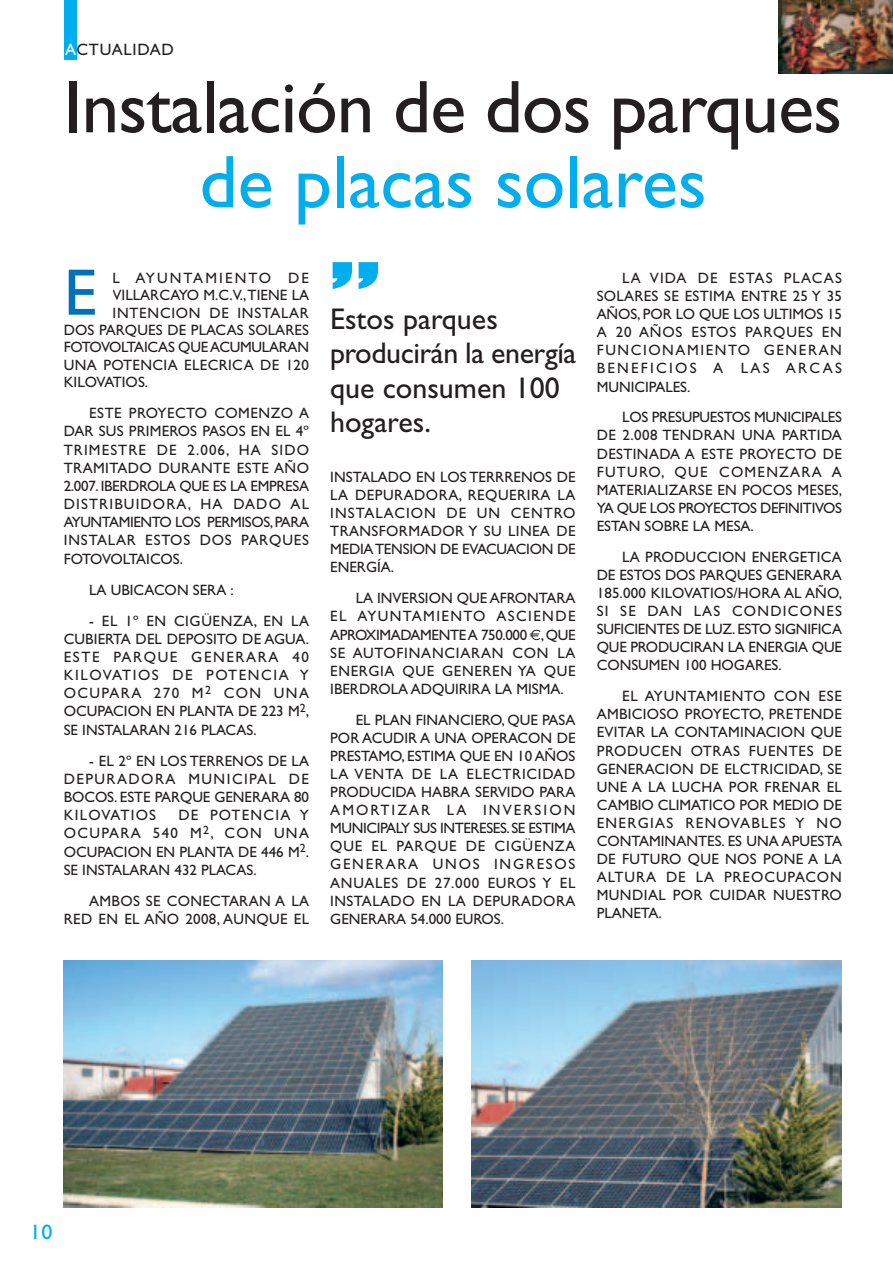
<style>
.page{position:relative;width:893px;height:1263px;background:#fff}
.page>*{position:absolute;margin:0;border:0;box-sizing:border-box;transform-origin:0 0}
.t1{font:105px "Impact";color:#00aeef;scale:1.4 1}
.t2{font:75px "Gill Sans";letter-spacing:-.01em;color:#231f20}
.t3{font:75px "Gill Sans";color:#00aeef}
.t4{font:66px "Gill Sans";color:#0072bc}
.t5{font:30px/34.5px "Gill Sans";color:#231f20}
.t6{font:21px "Gill Sans";color:#00aeef;scale:1.05 1}
.t7{font:16.5px "Gill Sans";letter-spacing:.05em;color:#231f20}
.t8{font:15px/18.1px "Gill Sans";color:#231f20;text-align:justify}
.t9{font:15px/18.1px "Gill Sans";letter-spacing:.02em;color:#231f20;text-align:right}
.t10{font:15px "Gill Sans";letter-spacing:.025em;color:#231f20}
.t11{font:15px "Gill Sans";letter-spacing:.05em;color:#231f20}
.t12{font:15px "Gill Sans";letter-spacing:.14em;color:#231f20}
.s1{color:#fff}
.s2{font-family:"Euro Sans"}
</style>
<div class="page">
<img style="left:471px;top:961px;width:371px;height:247px">
<div style="left:64px;top:0;width:13px;height:60px;background:#00aeef"></div>
<img style="left:778px;top:0;width:115px;height:73px">
<img style="left:64px;top:961px;width:379px;height:247px">
<p class="t7" style="left:65px;top:43px;width:110px"><span class="s1">A</span>CTUALIDAD</p>
<h2 class="t2" style="left:64px;top:81px;width:780px">Instalación de dos parques</h2>
<h2 class="t3" style="left:199px;top:156px;width:509px">de placas solares</h2>
<h3 class="t4" style="left:64px;top:270px;width:34px">E</h3>
<p class="t12" style="left:113px;top:273px;width:198px">L AYUNTAMIENTO DE</p>
<p class="t8" style="left:113px;top:288px;width:198px">VILLARCAYO M.C.V., TIENE LA</p>
<p class="t11" style="left:113px;top:307px;width:198px">INTENCION DE INSTALAR</p>
<p class="t8" style="left:64px;top:322px;width:247px">DOS PARQUES DE PLACAS SOLARES</p>
<p class="t8" style="left:64px;top:340px;width:247px">FOTOVOLTAICAS QUE ACUMULARAN</p>
<p class="t10" style="left:64px;top:360px;width:247px">UNA POTENCIA ELECRICA DE 120</p>
<p class="t8" style="left:64px;top:375px;width:86px">KILOVATIOS.</p>
<p class="t8" style="left:64px;top:406px;width:247px;text-indent:26px">ESTE PROYECTO COMENZO A DAR SUS PRIMEROS PASOS EN EL 4º TRIMESTRE DE 2.006, HA SIDO TRAMITADO DURANTE ESTE AÑO 2.007. IBERDROLA QUE ES LA EMPRESA DISTRIBUIDORA, HA DADO AL AYUNTAMIENTO LOS PERMISOS, PARA INSTALAR ESTOS DOS PARQUES FOTOVOLTAICOS.</p>
<p class="t8" style="left:89px;top:582px;width:146px">LA UBICACON SERA :</p>
<p class="t8" style="left:64px;top:613px;width:247px;text-indent:26px">- EL 1º EN CIGÜENZA, EN LA CUBIERTA DEL DEPOSITO DE AGUA.<br>ESTE PARQUE GENERARA 40<br>KILOVATIOS DE POTENCIA Y OCUPARA 270 M<sup>2</sup> CON UNA OCUPACION EN PLANTA DE 223 M<sup>2</sup>, SE INSTALARAN 216 PLACAS.</p>
<p class="t8" style="left:64px;top:753px;width:247px;text-indent:25px">- EL 2º EN LOS TERRENOS DE LA DEPURADORA MUNICIPAL DE BOCOS. ESTE PARQUE GENERARA 80<br>KILOVATIOS</p>
<p class="t8" style="left:64px;top:808px;width:247px;text-indent:115px">DE POTENCIA Y OCUPARA 540 M<sup>2</sup>, CON UNA OCUPACION EN PLANTA DE 446 M<sup>2</sup>.<br>SE INSTALARAN 432 PLACAS.</p>
<p class="t9" style="left:64px;top:893px;width:247px">AMBOS SE CONECTARAN A LA<br>RED EN EL AÑO 2008, AUNQUE EL</p>
<h1 class="t1" style="left:330px;top:239px;width:38px">”</h1>
<h3 class="t5" style="left:330px;top:305px;width:248px">Estos parques producirán la energía que consumen 100 hogares.</h3>
<p class="t8" style="left:330px;top:469px;width:247px">INSTALADO EN LOS TERRRENOS DE LA DEPURADORA, REQUERIRA LA INSTALACION DE UN CENTRO TRANSFORMADOR Y SU LINEA DE MEDIA TENSION DE EVACUACION DE ENERGÍA.</p>
<p class="t8" style="left:330px;top:591px;width:247px;text-indent:26px">LA INVERSION QUE AFRONTARA EL AYUNTAMIENTO ASCIENDE APROXIMADAMENTE A 750.000 <span class="s2">€</span>, QUE SE AUTOFINANCIARAN CON LA ENERGIA QUE GENEREN YA QUE IBERDROLA ADQUIRIRA LA MISMA.</p>
<p class="t8" style="left:330px;top:712px;width:247px;text-indent:26px">EL PLAN FINANCIERO, QUE PASA POR ACUDIR A UNA OPERACON DE PRESTAMO, ESTIMA QUE EN 10 AÑOS LA VENTA DE LA ELECTRICIDAD PRODUCIDA HABRA SERVIDO PARA AMORTIZAR LA INVERSION MUNICIPALY SUS INTERESES. SE ESTIMA QUE EL PARQUE DE CIGÜENZA GENERARA UNOS INGRESOS ANUALES DE 27.000 EUROS Y EL INSTALADO EN LA DEPURADORA GENERARA 54.000 EUROS.</p>
<p class="t8" style="left:597px;top:270px;width:247px;text-indent:26px">LA VIDA DE ESTAS PLACAS SOLARES SE ESTIMA ENTRE 25 Y 35<br>AÑOS, POR LO QUE LOS ULTIMOS 15<br>A 20 AÑOS ESTOS PARQUES EN FUNCIONAMIENTO GENERAN BENEFICIOS A LAS ARCAS MUNICIPALES.</p>
<p class="t8" style="left:597px;top:410px;width:247px;text-indent:26px">LOS PRESUPUESTOS MUNICIPALES DE 2.008 TENDRAN UNA PARTIDA DESTINADA A ESTE PROYECTO DE FUTURO, QUE COMENZARA A MATERIALIZARSE EN POCOS MESES, YA QUE LOS PROYECTOS DEFINITIVOS ESTAN SOBRE LA MESA.</p>
<p class="t8" style="left:597px;top:549px;width:247px;text-indent:26px">LA PRODUCCION ENERGETICA DE ESTOS DOS PARQUES GENERARA 185.000 KILOVATIOS/HORA AL AÑO, SI SE DAN LAS CONDICONES SUFICIENTES DE LUZ. ESTO SIGNIFICA QUE PRODUCIRAN LA ENERGIA QUE CONSUMEN 100 HOGARES.</p>
<p class="t8" style="left:597px;top:689px;width:247px;text-indent:26px">EL AYUNTAMIENTO CON ESE AMBICIOSO PROYECTO, PRETENDE EVITAR LA CONTAMINACION QUE PRODUCEN OTRAS FUENTES DE GENERACION DE ELCTRICIDAD, SE UNE A LA LUCHA POR FRENAR EL CAMBIO CLIMATICO POR MEDIO DE ENERGIAS RENOVABLES Y NO CONTAMINANTES. ES UNA APUESTA DE FUTURO QUE NOS PONE A LA ALTURA DE LA PREOCUPACON MUNDIAL POR CUIDAR NUESTRO PLANETA.</p>
<h3 class="t6" style="left:30px;top:1225px;width:23px">10</h3>
</div>
